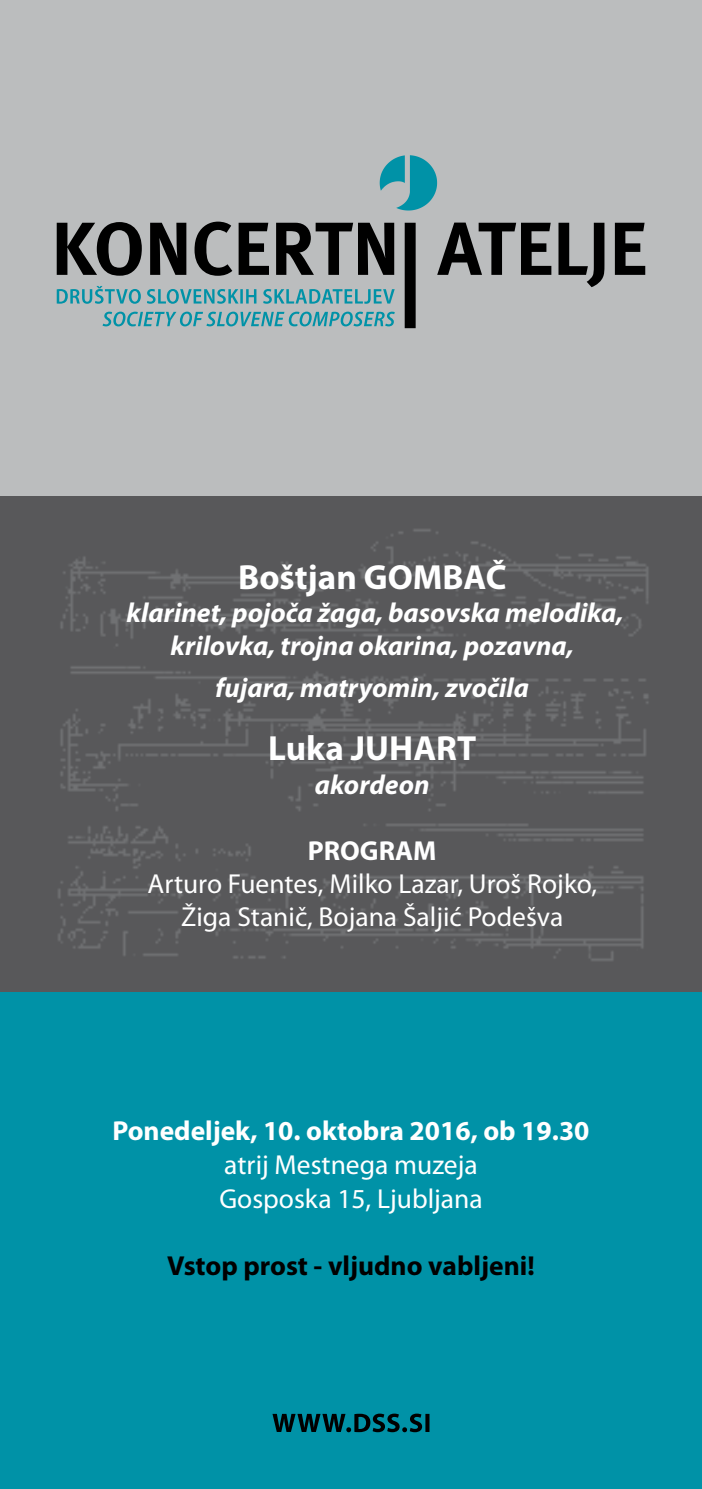
<style>
.page{position:relative;width:702px;height:1489px;background:#fff}
.page>*{position:absolute;margin:0;border:0;box-sizing:border-box;transform-origin:0 0}
.t1{font:700 35px "Myriad Pro";color:#fff}
.t2{font:27.5px/33px "Myriad Pro";color:#fff;text-align:center}
.t3{font:italic 700 27.5px/33px "Myriad Pro";color:#fff;text-align:center}
.t4{font:700 27.5px "Myriad Pro";color:#fff}
.t5{font:700 27.5px "Myriad Pro";color:#000}
</style>
<div class="page">
<div style="left:0;top:0;width:702px;height:496px;background:#bbbdbe"></div>
<div style="left:0;top:496px;width:702px;height:496px;background:#58585a"></div>
<img style="left:58px;top:529px;width:591px;height:432px">
<div style="left:0;top:992px;width:702px;height:496px;background:#0092a7"></div>
<svg style="left:272px;top:1413px;width:157px;height:18px"></svg>
<svg style="left:379px;top:155px;width:58px;height:55px"></svg>
<svg style="left:57px;top:221px;width:588px;height:107px"></svg>
<p class="t1" style="left:238px;top:557px;width:270px">Boštjan GOMBAČ</p>
<p class="t3" style="left:126px;top:596px;width:498px">klarinet, pojoča žaga, basovska melodika, krilovka, trojna okarina, pozavna,</p>
<p class="t3" style="left:215px;top:671px;width:315px">fujara, matryomin, zvočila</p>
<p class="t1" style="left:268px;top:728px;width:209px">Luka JUHART</p>
<p class="t3" style="left:315px;top:768px;width:116px">akordeon</p>
<p class="t4" style="left:308px;top:835px;width:130px">PROGRAM</p>
<p class="t2" style="left:147px;top:868px;width:451px">Arturo Fuentes, Milko Lazar, Uroš Rojko,<br>Žiga Stanič, Bojana Šaljić Podešva</p>
<p class="t4" style="left:112px;top:1115px;width:478px">Ponedeljek, 10. oktobra 2016, ob 19.30</p>
<p class="t2" style="left:219px;top:1148px;width:265px;text-align:left">atrij Mestnega muzeja<br>Gosposka 15, Ljubljana</p>
<p class="t5" style="left:167px;top:1249px;width:369px">Vstop prost - vljudno vabljeni!</p>
</div>
